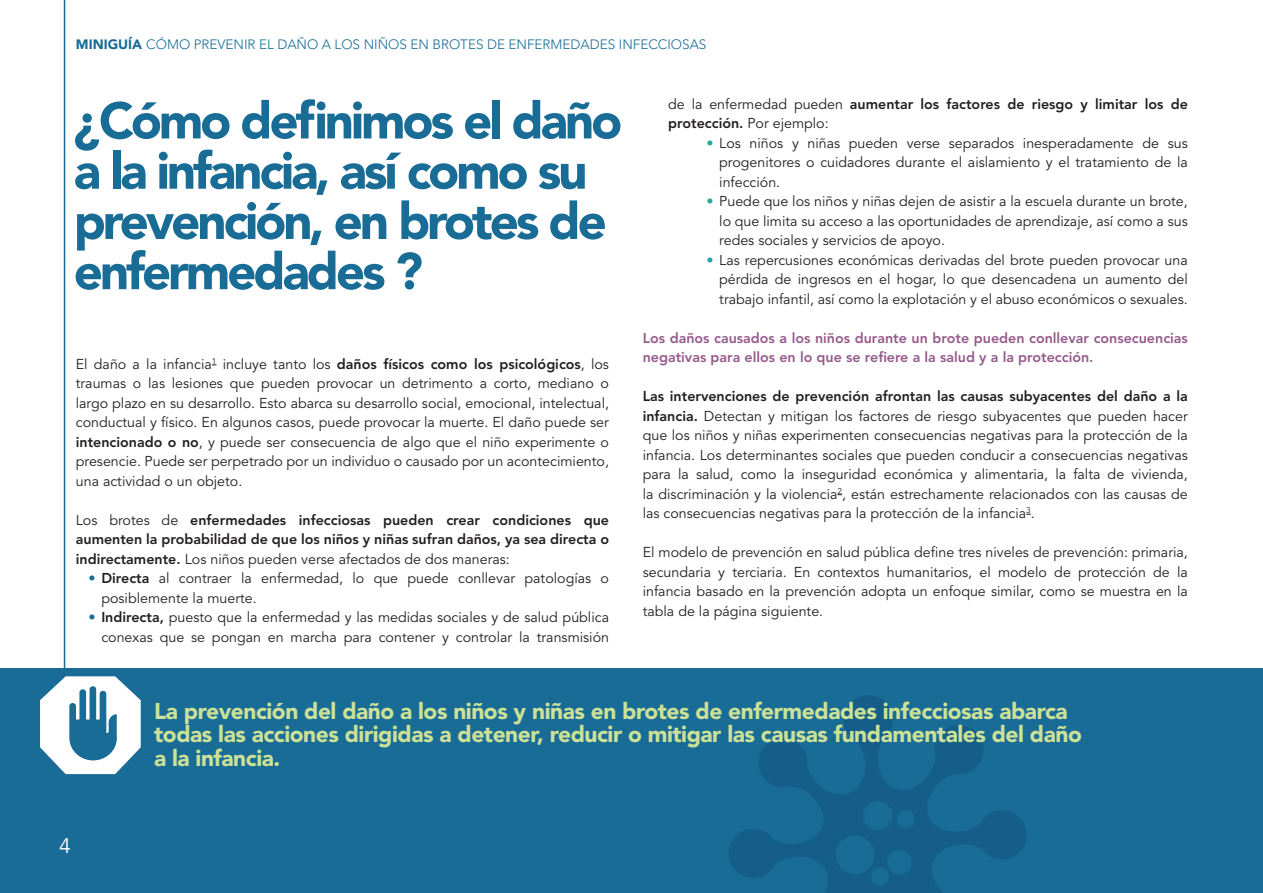
<style>
.page{position:relative;width:1263px;height:893px;background:#fff}
.page>*{position:absolute;margin:0;border:0;box-sizing:border-box;transform-origin:0 0}
.Heading{font:900 51px/50.2px "Avenir LT Std";letter-spacing:-.06em;color:#186c96}
.Pullquote{font:900 22.65px/23.7px "Avenir LT Std";letter-spacing:-.02em;color:#cce196}
.Heading-2{font:21px "Avenir LT Std";color:#fff}
.Bodycopy{font:14.25px/19.5px "Avenir LT Std";color:#231f20;text-align:justify}
.Bodycopy-2{font:800 14.25px/19.5px "Avenir LT Std";color:#231f20}
.Bodycopy-3{font:800 14.25px/19.5px "Avenir LT Std";color:#965a8c}
.t1{font:300 13.5px "Avenir LT Std";color:#186c96}
.s1{font-weight:900}
.s2{font-weight:400}
.s3{color:#1fa8a4}
.s4{font-weight:800}
.s5{color:#186c96}
</style>
<div class="page">
<div style="left:0;top:668px;width:1263px;height:225px;background:#186c96"></div>
<svg style="left:729px;top:695px;width:297px;height:198px"></svg>
<hr style="left:64px;top:0;width:1px;height:668px;background:#186c96">
<svg style="left:40px;top:676px;width:101px;height:98px"></svg>
<p class="t1" style="left:76px;top:36px;width:632px"><span class="s1">MINIGUÍA</span> CÓMO PREVENIR EL DAÑO A LOS NIÑOS EN BROTES DE ENFERMEDADES INFECCIOSAS</p>
<p class="Heading" style="left:74px;top:95px;width:550px">¿Cómo definimos el daño a la infancia, así como su prevención, en brotes de enfermedades ?</p>
<p class="Bodycopy-2" style="left:668px;top:94px;width:521px"><span class="s2">de la enfermedad pueden</span> aumentar los factores de riesgo y limitar los de protección. <span class="s2">Por ejemplo:</span></p>
<p class="Bodycopy" style="left:719px;top:133px;width:470px;text-indent:-13px"><span class="s3">•</span> Los niños y niñas pueden verse separados inesperadamente de sus progenitores o cuidadores durante el aislamiento y el tratamiento de la infección.</p>
<p class="Bodycopy" style="left:719px;top:192px;width:470px;text-indent:-13px"><span class="s3">•</span> Puede que los niños y niñas dejen de asistir a la escuela durante un brote, lo que limita su acceso a las oportunidades de aprendizaje, así como a sus redes sociales y servicios de apoyo.</p>
<p class="Bodycopy" style="left:719px;top:250px;width:470px;text-indent:-13px"><span class="s3">•</span> Las repercusiones económicas derivadas del brote pueden provocar una pérdida de ingresos en el hogar, lo que desencadena un aumento del trabajo infantil, así como la explotación y el abuso económicos o sexuales.</p>
<p class="Bodycopy-3" style="left:643px;top:328px;width:547px">Los daños causados a los niños durante un brote pueden conllevar consecuencias negativas para ellos en lo que se refiere a la salud y a la protección.</p>
<p class="Bodycopy" style="left:643px;top:387px;width:547px"><span class="s4">Las intervenciones de prevención afrontan las causas subyacentes del daño a la infancia.</span> Detectan y mitigan los factores de riesgo subyacentes que pueden hacer que los niños y niñas experimenten consecuencias negativas para la protección de la infancia. Los determinantes sociales que pueden conducir a consecuencias negativas para la salud, como la inseguridad económica y alimentaria, la falta de vivienda, la discriminación y la violencia<sup>2</sup>, están estrechamente relacionados con las causas de las consecuencias negativas para la protección de la infancia<sup>3</sup>.</p>
<p class="Bodycopy" style="left:643px;top:543px;width:547px">El modelo de prevención en salud pública define tres niveles de prevención: primaria, secundaria y terciaria. En contextos humanitarios, el modelo de protección de la infancia basado en la prevención adopta un enfoque similar, como se muestra en la tabla de la página siguiente.</p>
<p class="Bodycopy" style="left:76px;top:354px;width:535px">El daño a la infancia<sup>1</sup> incluye tanto los <span class="s4">daños físicos como los psicológicos</span>, los traumas o las lesiones que pueden provocar un detrimento a corto, mediano o largo plazo en su desarrollo. Esto abarca su desarrollo social, emocional, intelectual, conductual y físico. En algunos casos, puede provocar la muerte. El daño puede ser <span class="s4">intencionado o no</span>, y puede ser consecuencia de algo que el niño experimente o presencie. Puede ser perpetrado por un individuo o causado por un acontecimiento, una actividad o un objeto.</p>
<p class="Bodycopy-2" style="left:76px;top:510px;width:535px;text-align:justify"><span class="s2">Los brotes de</span> enfermedades infecciosas pueden crear condiciones que aumenten la probabilidad de que los niños y niñas sufran daños, ya sea directa o indirectamente. <span class="s2">Los niños pueden verse afectados de dos maneras:</span></p>
<p class="Bodycopy" style="left:101px;top:569px;width:509px;text-indent:-13px"><span class="s5">•</span> <span class="s4">Directa</span> al contraer la enfermedad, lo que puede conllevar patologías o posiblemente la muerte.</p>
<p class="Bodycopy" style="left:89px;top:608px;width:522px;text-align:right"><span class="s5">•</span> <span class="s4">Indirecta,</span> puesto que la enfermedad y las medidas sociales y de salud pública conexas que se pongan en marcha para contener y controlar la transmisión</p>
<p class="Heading-2" style="left:59px;top:833px;width:13px">4</p>
<p class="Pullquote" style="left:154px;top:699px;width:929px">La prevención del daño a los niños y niñas en brotes de enfermedades infecciosas abarca todas las acciones dirigidas a detener, reducir o mitigar las causas fundamentales del daño a la infancia.</p>
</div>
